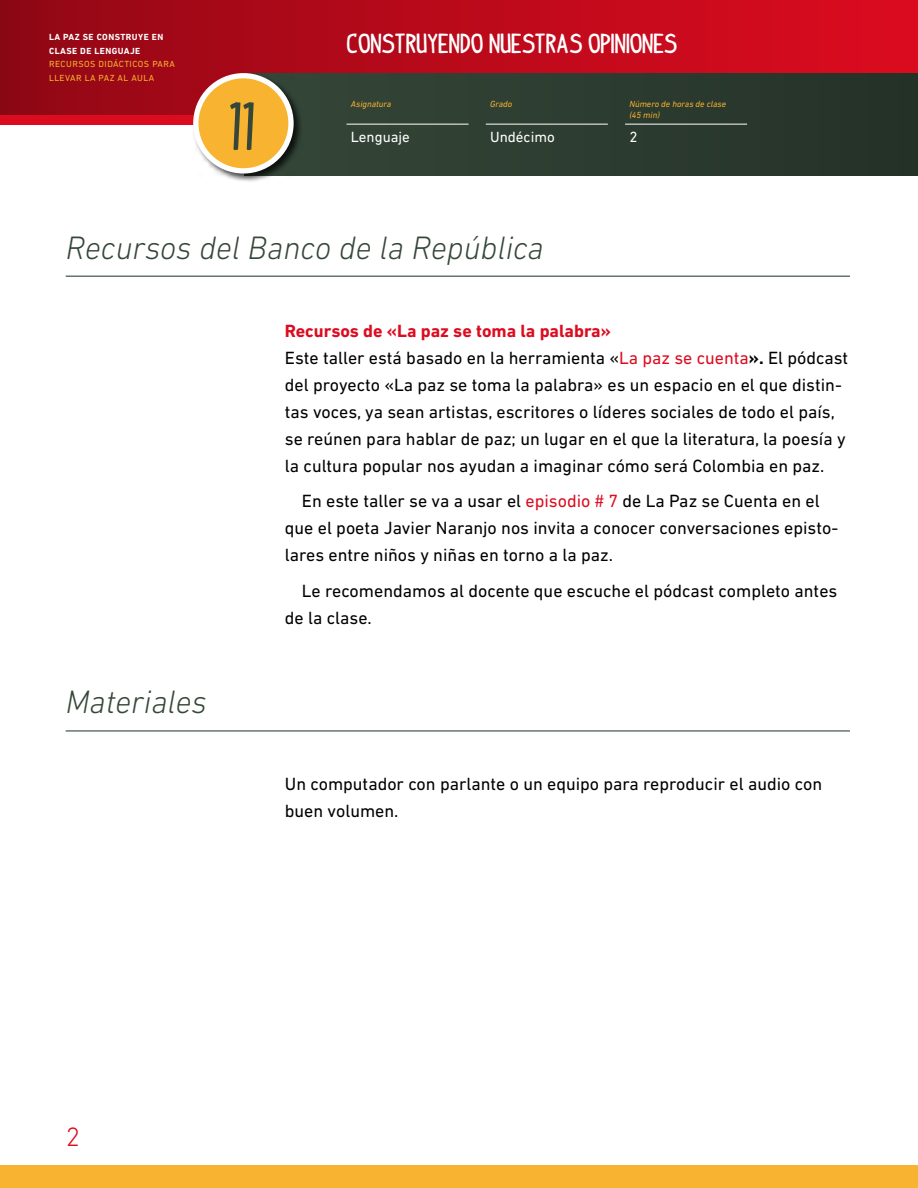
<style>
.page{position:relative;width:918px;height:1188px;background:#fff}
.page>*{position:absolute;margin:0;border:0;box-sizing:border-box;transform-origin:0 0}
.t1{font:700 51.9px "indypimp";color:#354739}
.t0{font:italic 300 33px "DIN Next LT Pro";color:#354739}
.t2{font:300 27px "DIN Next LT Pro";color:#dc0c20}
.t3{font:700 21.15px "indypimp";color:#fff}
.P1{font:18px/27px "DIN Next LT Pro";color:#000}
.P2{font:18px/27px "DIN Next LT Pro";color:#000}
.t2-2{font:700 18px "DIN Next LT Pro";color:#dc0c20}
.t4{font:15px "DIN Next LT Pro";color:#fff}
.t5{font:italic 9px/10.8px "DIN Next LT Pro";color:#f8b330}
.t6{font:9px/13.5px "DIN Next LT Pro";letter-spacing:.05em;color:#f8b330}
.t7{font:700 9px/13.5px "DIN Next LT Pro";letter-spacing:.05em;color:#fff}
.s1{color:#dc0c20}
.s2{font-weight:700}
</style>
<div class="page">
<div style="left:0;top:0;width:918px;height:115px;background:linear-gradient(to right,#920715,#de0b20)"></div>
<div style="left:0;top:1165px;width:918px;height:23px;background:#f8b330"></div>
<div style="left:243px;top:73px;width:675px;height:102px;background:#2d3c30"></div>
<hr style="left:347px;top:124px;width:122px;height:1px;background:#fff">
<hr style="left:486px;top:124px;width:122px;height:1px;background:#fff">
<hr style="left:625px;top:124px;width:122px;height:1px;background:#fff">
<div style="left:192px;top:71px;width:111px;height:112px;background:#000;opacity:.75"></div>
<div style="left:196px;top:76px;width:95px;height:95px;background:#f8b330;border-radius:50%"></div>
<div style="left:193px;top:73px;width:101px;height:101px;border:5px solid #fff;border-radius:50%"></div>
<hr style="left:66px;top:276px;width:784px;height:1px;background:#354739">
<hr style="left:66px;top:730px;width:784px;height:2px;background:#354739">
<p class="t7" style="left:49px;top:31px;width:116px">LA PAZ SE CONSTRUYE EN<br>CLASE DE LENGUAJE</p>
<p class="t6" style="left:49px;top:58px;width:127px">RECURSOS DIDÁCTICOS PARA<br>LLEVAR LA PAZ AL AULA</p>
<h1 class="t1" style="left:230px;top:102px;width:28px">11</h1>
<p class="t3" style="left:347px;top:34px;width:332px">CONSTRUYENDO NUESTRAS OPINIONES</p>
<p class="t5" style="left:351px;top:99px;width:42px">Asignatura</p>
<p class="t4" style="left:351px;top:128px;width:61px">Lenguaje</p>
<p class="t5" style="left:490px;top:99px;width:24px">Grado</p>
<p class="t4" style="left:490px;top:128px;width:66px">Undécimo</p>
<p class="t5" style="left:629px;top:99px;width:98px">Número de horas de clase (45 min)</p>
<p class="t4" style="left:629px;top:128px;width:10px">2</p>
<p class="t0" style="left:66px;top:228px;width:480px">Recursos del Banco de la República</p>
<p class="t0" style="left:66px;top:683px;width:143px">Materiales</p>
<p class="t2-2" style="left:285px;top:320px;width:328px">Recursos de «La paz se toma la palabra»</p>
<p class="P1" style="left:285px;top:344px;width:565px">Este taller está basado en la herramienta «<span class="s1">La paz se cuenta</span><span class="s2">».</span> El pódcast del proyecto «La paz se toma la palabra» es un espacio en el que distin&shy;tas voces, ya sean artistas, escritores o líderes sociales de todo el país, se reúnen para hablar de paz; un lugar en el que la literatura, la poesía y la cultura popular nos ayudan a imaginar cómo será Colombia en paz.</p>
<p class="P2" style="left:285px;top:487px;width:555px;text-indent:17px">En este taller se va a usar el <span class="s1">episodio # 7</span> de La Paz se Cuenta en el que el poeta Javier Naranjo nos invita a conocer conversaciones episto&shy;lares entre niños y niñas en torno a la paz.</p>
<p class="P2" style="left:285px;top:577px;width:554px;text-indent:17px">Le recomendamos al docente que escuche el pódcast completo antes de la clase.</p>
<p class="P1" style="left:285px;top:770px;width:539px">Un computador con parlante o un equipo para reproducir el audio con buen volumen.</p>
<h3 class="t2" style="left:66px;top:1121px;width:16px">2</h3>
</div>
